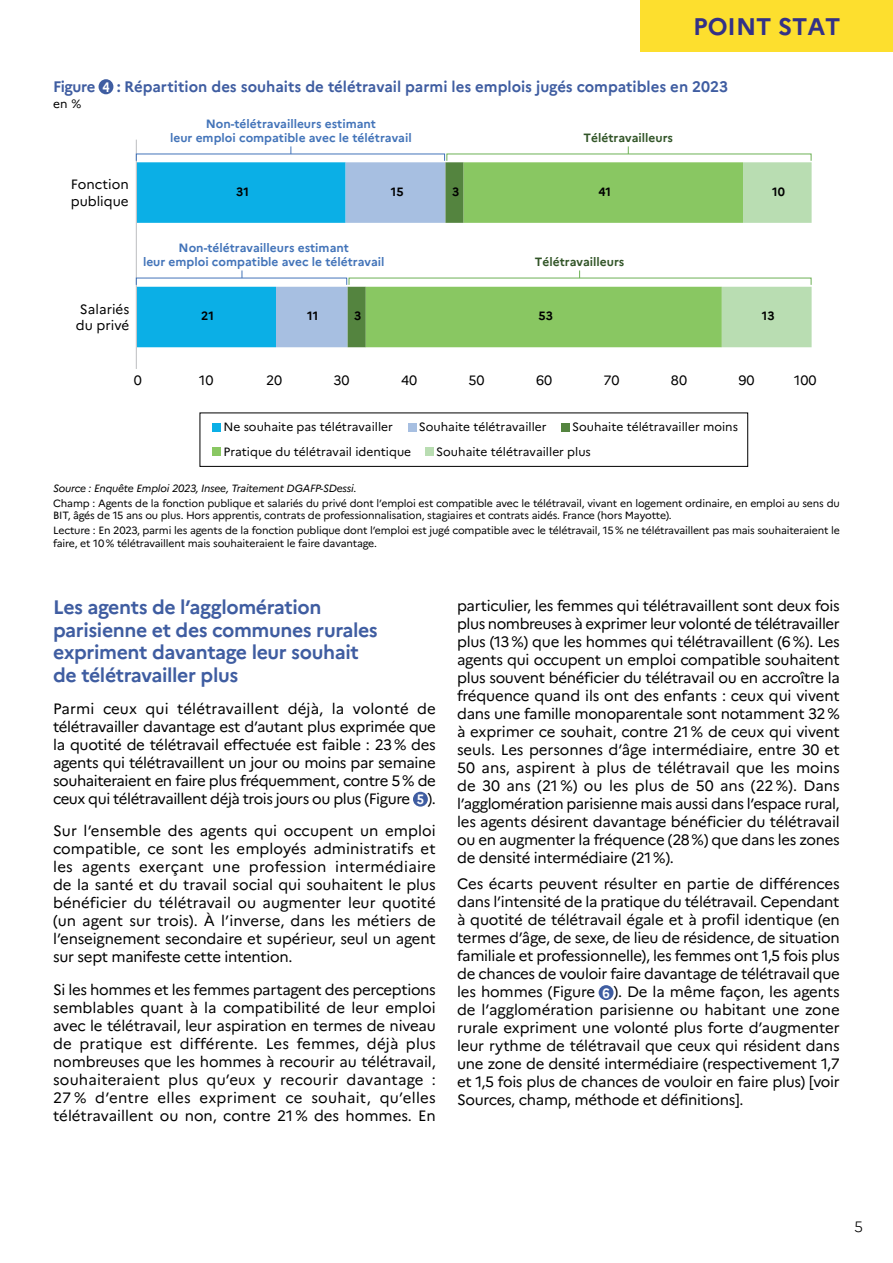
<style>
.page{position:relative;width:893px;height:1263px;background:#fff}
.page>*{position:absolute;margin:0;border:0;box-sizing:border-box;transform-origin:0 0}
.t1{font:700 24px "Marianne";color:#333187}
.t2{font:700 19.5px/22.5px "Marianne";letter-spacing:-.02em;color:#3f5da1}
.t3{font:700 15.15px "Marianne";color:#3f5da1}
.t4{font:15px/18px "Marianne";letter-spacing:-.02em;color:#000;text-align:justify}
.t5{font:300 15px "Marianne";color:#000}
.t6{font:13.5px/16.2px "Marianne Regular 3";color:#000;text-align:center}
.t7{font:12px "Marianne Regular 3";color:#000}
.t8{font:12px/14.4px "Marianne Bold 3";color:#4374b9;text-align:center}
.t9{font:12px "Marianne Bold 3";color:#325528}
.t10{font:12px "Marianne Bold 3";color:#000}
.t11{font:12px "Marianne";color:#000}
.t12{font:10.5px/12.6px "Marianne";letter-spacing:-.015em;color:#000}
.t13{font:italic 10.5px "Marianne";letter-spacing:-.015em;color:#000}
.s1{font-size:13.65px;color:#fff}
.s2{font-weight:700;font-size:13.5px;color:#fff}
</style>
<div class="page">
<div style="left:641px;top:0;width:252px;height:52px;background:#fddf2e"></div>
<div style="left:99px;top:79px;width:14px;height:15px;background:#3f5da1;border-radius:50%"></div>
<svg style="left:464px;top:162px;width:258px;height:185px;fill:#89c762"></svg>
<svg style="left:722px;top:162px;width:90px;height:185px"></svg>
<hr style="left:136px;top:140px;width:1px;height:229px;background:#bcbec0">
<div style="left:136px;top:278px;width:211px;height:7px;border:1px solid #4374b9"></div>
<svg style="left:137px;top:162px;width:327px;height:185px"></svg>
<div style="left:200px;top:413px;width:548px;height:54px;border:1px solid #000"></div>
<div style="left:213px;top:423px;width:8px;height:8px;background:#0bafe6"></div>
<div style="left:408px;top:423px;width:8px;height:8px;background:#a7bfe1"></div>
<div style="left:562px;top:423px;width:8px;height:8px;background:#54843f"></div>
<div style="left:213px;top:448px;width:8px;height:8px;background:#89c762"></div>
<div style="left:426px;top:448px;width:8px;height:8px;background:#b9ddb2"></div>
<div style="left:413px;top:792px;width:15px;height:15px;background:#3f5da1;border-radius:50%"></div>
<div style="left:599px;top:985px;width:14px;height:15px;background:#3f5da1;border-radius:50%"></div>
<h1 class="t1" style="left:693px;top:12px;width:149px">POINT STAT</h1>
<p class="t3" style="left:53px;top:77px;width:676px">Figure <span class="s1">4</span> : Répartition des souhaits de télétravail parmi les emplois jugés compatibles en 2023</p>
<p class="t11" style="left:53px;top:96px;width:30px">en %</p>
<p class="t6" style="left:71px;top:176px;width:60px;text-align:left">Fonction publique</p>
<p class="t6" style="left:76px;top:301px;width:55px">Salariés du privé</p>
<p class="t8" style="left:170px;top:117px;width:243px">Non-télétravailleurs estimant<br>leur emploi compatible avec le télétravail</p>
<p class="t10" style="left:236px;top:184px;width:14px">31</p>
<p class="t10" style="left:391px;top:184px;width:14px">15</p>
<p class="t8" style="left:143px;top:240px;width:243px">Non-télétravailleurs estimant<br>leur emploi compatible avec le télétravail</p>
<p class="t10" style="left:201px;top:308px;width:14px">21</p>
<p class="t10" style="left:307px;top:308px;width:13px">11</p>
<p class="t10" style="left:354px;top:308px;width:9px">3</p>
<p class="t10" style="left:452px;top:184px;width:9px">3</p>
<p class="t9" style="left:583px;top:131px;width:91px">Télétravailleurs</p>
<p class="t10" style="left:598px;top:184px;width:14px">41</p>
<p class="t9" style="left:535px;top:255px;width:91px">Télétravailleurs</p>
<p class="t10" style="left:538px;top:308px;width:16px">53</p>
<p class="t10" style="left:772px;top:184px;width:14px">10</p>
<p class="t10" style="left:762px;top:308px;width:14px">13</p>
<p class="t6" style="left:134px;top:372px;width:10px">0</p>
<p class="t6" style="left:199px;top:372px;width:16px">10</p>
<p class="t6" style="left:266px;top:372px;width:18px">20</p>
<p class="t6" style="left:334px;top:372px;width:18px">30</p>
<p class="t6" style="left:401px;top:372px;width:18px">40</p>
<p class="t6" style="left:468px;top:372px;width:18px">50</p>
<p class="t6" style="left:536px;top:372px;width:18px">60</p>
<p class="t6" style="left:603px;top:372px;width:18px">70</p>
<p class="t6" style="left:671px;top:372px;width:18px">80</p>
<p class="t6" style="left:738px;top:372px;width:18px">90</p>
<p class="t6" style="left:794px;top:372px;width:24px">100</p>
<p class="t7" style="left:223px;top:419px;width:171px">Ne souhaite pas télétravailler</p>
<p class="t7" style="left:419px;top:419px;width:129px">Souhaite télétravailler</p>
<p class="t7" style="left:572px;top:419px;width:168px">Souhaite télétravailler moins</p>
<p class="t7" style="left:223px;top:444px;width:189px">Pratique du télétravail identique</p>
<p class="t7" style="left:436px;top:444px;width:156px">Souhaite télétravailler plus</p>
<p class="t13" style="left:53px;top:482px;width:305px">Source : Enquête Emploi 2023, Insee, Traitement DGAFP-SDessi.</p>
<p class="t12" style="left:53px;top:497px;width:788px">Champ : Agents de la fonction publique et salariés du privé dont l’emploi est compatible avec le télétravail, vivant en logement ordinaire, en emploi au sens du<br>BIT, âgés de 15 ans ou plus. Hors apprentis, contrats de professionnalisation, stagiaires et contrats aidés. France (hors Mayotte).</p>
<p class="t12" style="left:53px;top:524px;width:788px">Lecture : En 2023, parmi les agents de la fonction publique dont l’emploi est jugé compatible avec le télétravail, 15 % ne télétravaillent pas mais souhaiteraient le faire, et 10 % télétravaillent mais souhaiteraient le faire davantage.</p>
<h2 class="t2" style="left:53px;top:596px;width:326px">Les agents de l’agglomération parisienne et des communes rurales expriment davantage leur souhait de télétravailler plus</h2>
<p class="t4" style="left:53px;top:700px;width:384px">Parmi ceux qui télétravaillent déjà, la volonté de télétravailler davantage est d’autant plus exprimée que la quotité de télétravail effectuée est faible : 23 % des agents qui télétravaillent un jour ou moins par semaine souhaiteraient en faire plus fréquemment, contre 5% de ceux qui télétravaillent déjà trois jours ou plus (Figure <span class="s2">5</span> ).</p>
<p class="t4" style="left:53px;top:822px;width:384px">Sur l’ensemble des agents qui occupent un emploi compatible, ce sont les employés administratifs et les agents exerçant une profession intermédiaire de la santé et du travail social qui souhaitent le plus bénéficier du télétravail ou augmenter leur quotité (un agent sur trois). À l’inverse, dans les métiers de l’enseignement secondaire et supérieur, seul un agent sur sept manifeste cette intention.</p>
<p class="t4" style="left:53px;top:980px;width:384px">Si les hommes et les femmes partagent des perceptions semblables quant à la compatibilité de leur emploi avec le télétravail, leur aspiration en termes de niveau de pratique est différente. Les femmes, déjà plus nombreuses que les hommes à recourir au télétravail, souhaiteraient plus qu’eux y recourir davantage :<br>27 % d’entre elles expriment ce souhait, qu’elles télétravaillent ou non, contre 21 % des hommes. En</p>
<p class="t4" style="left:457px;top:596px;width:384px">particulier, les femmes qui télétravaillent sont deux fois plus nombreuses à exprimer leur volonté de télétravailler plus (13%) que les hommes qui télétravaillent (6%). Les agents qui occupent un emploi compatible souhaitent plus souvent bénéficier du télétravail ou en accroître la fréquence quand ils ont des enfants : ceux qui vivent dans une famille monoparentale sont notamment 32% à exprimer ce souhait, contre 21 % de ceux qui vivent seuls. Les personnes d’âge intermédiaire, entre 30 et 50 ans, aspirent à plus de télétravail que les moins de 30 ans (21 %) ou les plus de 50 ans (22 %). Dans l’agglomération parisienne mais aussi dans l’espace rural, les agents désirent davantage bénéficier du télétravail ou en augmenter la fréquence (28%) que dans les zones de densité intermédiaire (21%).</p>
<p class="t4" style="left:457px;top:875px;width:384px">Ces écarts peuvent résulter en partie de différences dans l’intensité de la pratique du télétravail. Cependant à quotité de télétravail égale et à profil identique (en termes d’âge, de sexe, de lieu de résidence, de situation familiale et professionnelle), les femmes ont 1,5 fois plus de chances de vouloir faire davantage de télétravail que les hommes (Figure <span class="s2">6</span> ). De la même façon, les agents de l’agglomération parisienne ou habitant une zone rurale expriment une volonté plus forte d’augmenter leur rythme de télétravail que ceux qui résident dans une zone de densité intermédiaire (respectivement 1,7 et 1,5 fois plus de chances de vouloir en faire plus) [voir Sources, champ, méthode et définitions].</p>
<p class="t5" style="left:854px;top:1217px;width:10px">5</p>
</div>
